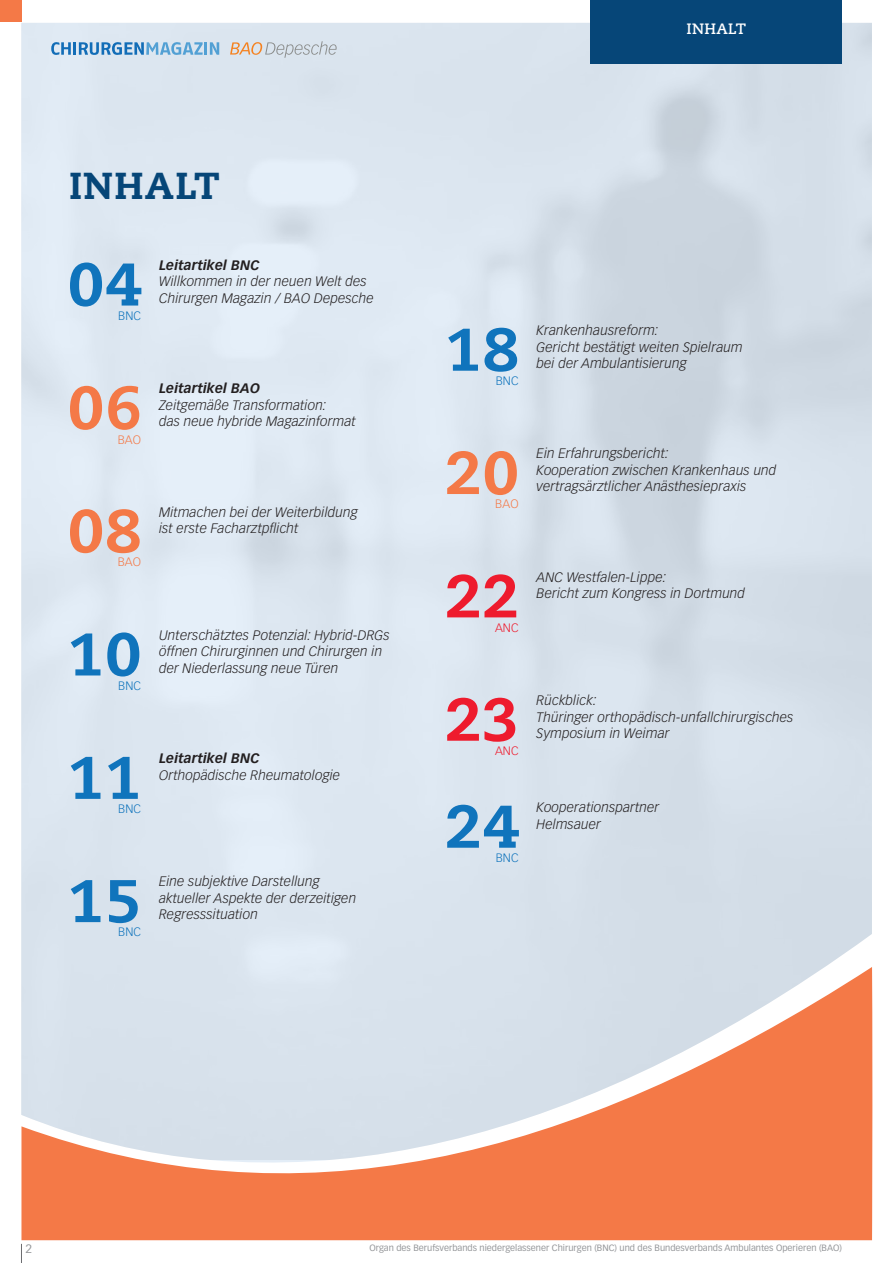
<style>
.page{position:relative;width:893px;height:1263px;background:#fff}
.page>*{position:absolute;margin:0;border:0;box-sizing:border-box;transform-origin:0 0}
.t1{font:800 60px "Caecilia LT Pro 85";letter-spacing:.03em;color:#1074bc}
.t2{font:800 60px "Caecilia LT Pro 85";color:#f47947}
.t3{font:800 60px "Caecilia LT Pro 85";color:#ee1b2d}
.t4{font:800 37.5px "Caecilia LT Pro 85";letter-spacing:.03em;color:#064678}
.Highlighter{font:700 15px "Caecilia LT Pro 75";letter-spacing:.02em;color:#fff}
.Note{font:italic 300 13.5px/16.5px "Vectora LT Pro";letter-spacing:.01em;color:#231f20}
.Note-2{font:italic 700 13.5px "Vectora LT Pro";letter-spacing:.01em;color:#231f20}
.Note-3{font:300 12px "Vectora LT Pro";letter-spacing:.01em;color:#1074bc}
.Note-4{font:300 12px "Vectora LT Pro";letter-spacing:.01em;color:#f47947}
.Note-5{font:300 12px "Vectora LT Pro";letter-spacing:.01em;color:#ee1b2d}
.t5{font:12px "Vectora LT Pro";color:#95979a}
.t6{font:9px "Vectora LT Pro";color:#95979a}
</style>
<div class="page">
<svg style="left:21px;top:1244px;width:1px;height:19px"></svg>
<svg style="left:230px;top:41px;width:107px;height:17px;background:#d3d2d2"></svg>
<svg style="left:51px;top:42px;width:168px;height:13px;background:#85b5da"></svg>
<svg style="left:21px;top:967px;width:852px;height:273px;background:#e5b4a3"></svg>
<div style="left:590px;top:0;width:252px;height:64px;background:#064678"></div>
<div style="left:0;top:0;width:21px;height:21px;background:#f47947"></div>
<p class="t4" style="left:69px;top:160px;width:152px">INHALT</p>
<p class="t1" style="left:68px;top:243px;width:74px">04</p>
<p class="Note-3" style="left:118px;top:308px;width:24px">BNC</p>
<p class="Note-2" style="left:159px;top:257px;width:102px">Leitartikel BNC</p>
<p class="Note" style="left:159px;top:273px;width:216px">Willkommen in der neuen Welt des<br>Chirurgen Magazin / BAO Depesche</p>
<p class="t2" style="left:68px;top:366px;width:74px">06</p>
<p class="Note-4" style="left:118px;top:432px;width:25px">BAO</p>
<p class="Note-2" style="left:159px;top:380px;width:102px">Leitartikel BAO</p>
<p class="Note" style="left:159px;top:397px;width:198px">Zeitgemäße Transformation:<br>das neue hybride Magazinformat</p>
<p class="t2" style="left:68px;top:490px;width:74px">08</p>
<p class="Note-4" style="left:118px;top:555px;width:25px">BAO</p>
<p class="Note" style="left:159px;top:503px;width:200px">Mitmachen bei der Weiterbildung ist erste Facharztpflicht</p>
<p class="t1" style="left:68px;top:613px;width:74px">10</p>
<p class="Note-3" style="left:118px;top:678px;width:24px">BNC</p>
<p class="Note" style="left:159px;top:627px;width:232px">Unterschätztes Potenzial: Hybrid-DRGs öffnen Chirurginnen und Chirurgen in der Niederlassung neue Türen</p>
<p class="t1" style="left:68px;top:736px;width:74px">11</p>
<p class="Note-3" style="left:118px;top:801px;width:24px">BNC</p>
<p class="Note-2" style="left:159px;top:750px;width:102px">Leitartikel BNC</p>
<p class="Note" style="left:159px;top:766px;width:183px">Orthopädische Rheumatologie</p>
<p class="t1" style="left:68px;top:859px;width:74px">15</p>
<p class="Note-3" style="left:118px;top:925px;width:24px">BNC</p>
<p class="Note" style="left:159px;top:873px;width:199px">Eine subjektive Darstellung aktueller Aspekte der derzeitigen<br>Regresssituation</p>
<p class="Highlighter" style="left:687px;top:19px;width:61px">INHALT</p>
<p class="t1" style="left:446px;top:308px;width:74px">18</p>
<p class="Note-3" style="left:496px;top:373px;width:24px">BNC</p>
<p class="Note" style="left:537px;top:322px;width:123px">Krankenhausreform:</p>
<p class="Note" style="left:537px;top:338px;width:207px">Gericht bestätigt weiten Spielraum bei der Ambulantisierung</p>
<p class="t2" style="left:446px;top:431px;width:74px">20</p>
<p class="Note-4" style="left:495px;top:497px;width:25px">BAO</p>
<p class="Note" style="left:537px;top:445px;width:134px">Ein Erfahrungsbericht:</p>
<p class="Note" style="left:537px;top:462px;width:241px">Kooperation zwischen Krankenhaus und vertragsärztlicher Anästhesiepraxis</p>
<p class="t3" style="left:446px;top:555px;width:74px">22</p>
<p class="Note-5" style="left:495px;top:620px;width:25px">ANC</p>
<p class="Note" style="left:537px;top:569px;width:131px">ANC Westfalen-Lippe:</p>
<p class="Note" style="left:537px;top:585px;width:210px">Bericht zum Kongress in Dortmund</p>
<p class="t3" style="left:446px;top:678px;width:74px">23</p>
<p class="Note-5" style="left:495px;top:743px;width:25px">ANC</p>
<p class="Note" style="left:537px;top:692px;width:61px">Rückblick:</p>
<p class="Note" style="left:537px;top:708px;width:258px">Thüringer orthopädisch-unfallchirurgisches<br>Symposium in Weimar</p>
<p class="t1" style="left:446px;top:785px;width:74px">24</p>
<p class="Note-3" style="left:496px;top:850px;width:24px">BNC</p>
<p class="Note" style="left:537px;top:799px;width:124px">Kooperationspartner</p>
<p class="Note" style="left:537px;top:815px;width:66px">Helmsauer</p>
<p class="t5" style="left:26px;top:1242px;width:8px">2</p>
<p class="t6" style="left:369px;top:1242px;width:474px">Organ des Berufsverbands niedergelassener Chirurgen (BNC) und des Bundesverbands Ambulantes Operieren (BAO)</p>
</div>
